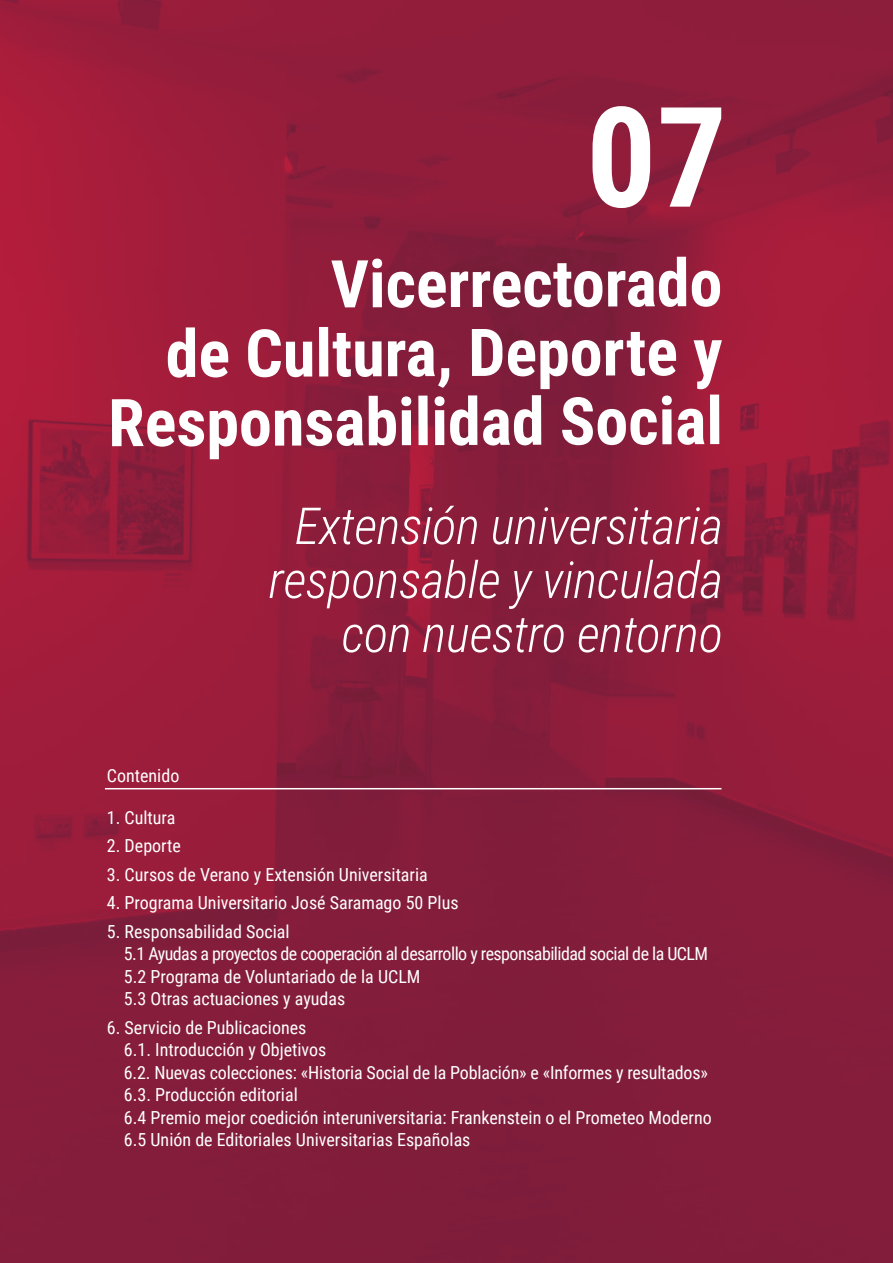
<style>
.page{position:relative;width:893px;height:1263px;background:#fff}
.page>*{position:absolute;margin:0;border:0;box-sizing:border-box;transform-origin:0 0}
.txt_corrido{font:700 139.5px "Roboto Condensed";color:#fff}
.txt_corrido-2{font:700 66px "Roboto Condensed";letter-spacing:-.005em;color:#fff}
.txt_corrido-3{font:italic 300 51px "Roboto Condensed";letter-spacing:-.01em;color:#fff}
.txt_corrido-4{font:18px "Roboto Condensed";color:#fff}
.txt_corrido-5{font:18px "Roboto Condensed";letter-spacing:-.03em;color:#fff}
</style>
<div class="page">
<img style="left:0;top:0;width:893px;height:1263px">
<hr style="left:105px;top:788px;width:616px;height:1px;background:#fff">
<p class="txt_corrido" style="left:586px;top:59px;width:143px">07</p>
<p class="txt_corrido-2" style="left:331px;top:237px;width:393px">Vicerrectorado</p>
<p class="txt_corrido-2" style="left:166px;top:306px;width:558px">de Cultura, Deporte y</p>
<p class="txt_corrido-2" style="left:108px;top:375px;width:617px">Responsabilidad Social</p>
<p class="txt_corrido-3" style="left:295px;top:490px;width:430px">Extensión universitaria</p>
<p class="txt_corrido-3" style="left:269px;top:544px;width:456px">responsable y vinculada</p>
<p class="txt_corrido-3" style="left:342px;top:598px;width:383px">con nuestro entorno</p>
<p class="txt_corrido-4" style="left:107px;top:763px;width:74px">Contenido</p>
<p class="txt_corrido-4" style="left:107px;top:805px;width:70px">1. Cultura</p>
<p class="txt_corrido-4" style="left:107px;top:833px;width:76px">2. Deporte</p>
<p class="txt_corrido-4" style="left:107px;top:862px;width:322px">3. Cursos de Verano y Extensión Universitaria</p>
<p class="txt_corrido-4" style="left:107px;top:890px;width:353px">4. Programa Universitario José Saramago 50 Plus</p>
<p class="txt_corrido-4" style="left:107px;top:919px;width:184px">5. Responsabilidad Social</p>
<p class="txt_corrido-5" style="left:124px;top:941px;width:586px">5.1 Ayudas a proyectos de cooperación al desarrollo y responsabilidad social de la UCLM</p>
<p class="txt_corrido-4" style="left:124px;top:964px;width:298px">5.2 Programa de Voluntariado de la UCLM</p>
<p class="txt_corrido-4" style="left:124px;top:986px;width:223px">5.3 Otras actuaciones y ayudas</p>
<p class="txt_corrido-4" style="left:107px;top:1015px;width:201px">6. Servicio de Publicaciones</p>
<p class="txt_corrido-4" style="left:124px;top:1037px;width:204px">6.1. Introducción y Objetivos</p>
<p class="txt_corrido-4" style="left:124px;top:1060px;width:586px">6.2. Nuevas colecciones: «Historia Social de la Población» e «Informes y resultados»</p>
<p class="txt_corrido-4" style="left:124px;top:1082px;width:175px">6.3. Producción editorial</p>
<p class="txt_corrido-4" style="left:124px;top:1105px;width:589px">6.4 Premio mejor coedición interuniversitaria: Frankenstein o el Prometeo Moderno</p>
<p class="txt_corrido-4" style="left:124px;top:1127px;width:348px">6.5 Unión de Editoriales Universitarias Españolas</p>
</div>
